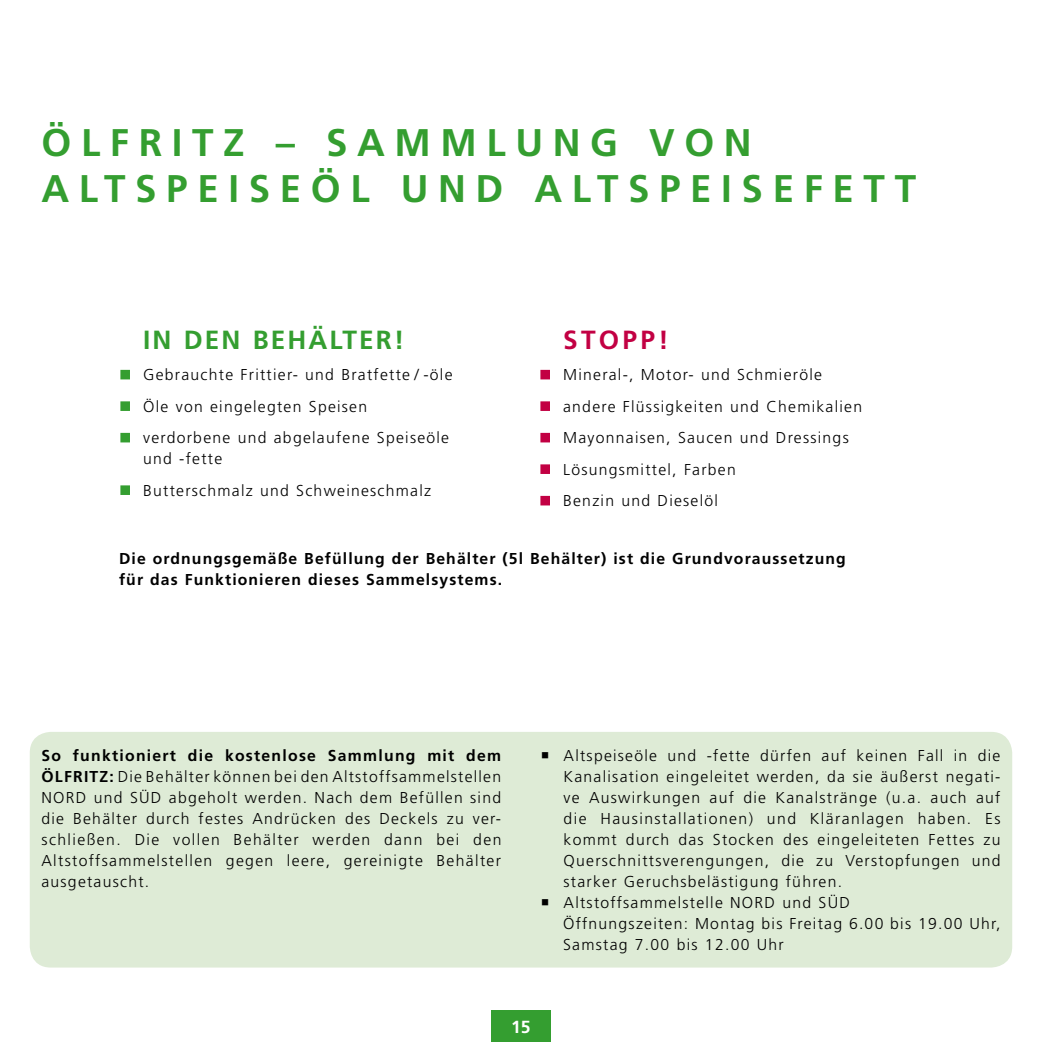
<style>
.page{position:relative;width:1042px;height:1042px;background:#fff}
.page>*{position:absolute;margin:0;border:0;box-sizing:border-box;transform-origin:0 0}
.t1{font:700 38.5px/46.2px "Frutiger";letter-spacing:.25em;color:#349e30}
.t2{font:700 26.25px "Frutiger";letter-spacing:.08em;color:#349e30}
.t3{font:700 26.25px "Frutiger";letter-spacing:.125em;color:#c20043}
.t4{font:700 17.5px "Frutiger";color:#fff}
.t5{font:300 15.75px/21px "Frutiger";letter-spacing:.08em;color:#000}
.t6{font:700 15.75px/21px "Frutiger";letter-spacing:.07em;color:#000}
.s1{color:#349e30}
.s2{color:#c20043}
.s3{font-weight:700}
</style>
<div class="page">
<div style="left:491px;top:1010px;width:59px;height:32px;background:#349e30"></div>
<div style="left:30px;top:732px;width:982px;height:235px;background:#deebd6;border-radius:21px"></div>
<div style="left:120px;top:370px;width:10px;height:9px;border:4px solid #349e30"></div>
<div style="left:120px;top:401px;width:10px;height:10px;border:4px solid #349e30"></div>
<div style="left:120px;top:433px;width:10px;height:9px;border:4px solid #349e30"></div>
<div style="left:120px;top:485px;width:10px;height:10px;border:4px solid #349e30"></div>
<div style="left:540px;top:370px;width:10px;height:9px;border:4px solid #c20043"></div>
<div style="left:540px;top:401px;width:10px;height:10px;border:4px solid #c20043"></div>
<div style="left:540px;top:433px;width:10px;height:9px;border:4px solid #c20043"></div>
<div style="left:540px;top:464px;width:10px;height:10px;border:4px solid #c20043"></div>
<div style="left:540px;top:496px;width:10px;height:9px;border:4px solid #c20043"></div>
<h1 class="t1" style="left:41px;top:119px;width:876px">ÖLFRITZ – SAMMLUNG VON<br>ALTSPEISEÖL UND ALTSPEISEFETT</h1>
<h2 class="t2" style="left:143px;top:324px;width:263px">IN DEN BEHÄLTER!</h2>
<p class="t5" style="left:121px;top:364px;width:333px"><span class="s1">○</span> Gebrauchte Frittier- und Bratfette / -öle</p>
<p class="t5" style="left:121px;top:396px;width:248px"><span class="s1">○</span> Öle von eingelegten Speisen</p>
<p class="t5" style="left:143px;top:427px;width:307px;text-indent:-22px"><span class="s1">○</span> verdorbene und abgelaufene Speiseöle und -fette</p>
<p class="t5" style="left:121px;top:480px;width:312px"><span class="s1">○</span> Butterschmalz und Schweineschmalz</p>
<h2 class="t3" style="left:563px;top:324px;width:107px">STOPP!</h2>
<p class="t5" style="left:541px;top:364px;width:283px"><span class="s2">○</span> Mineral-, Motor- und Schmieröle</p>
<p class="t5" style="left:541px;top:396px;width:323px"><span class="s2">○</span> andere Flüssigkeiten und Chemikalien</p>
<p class="t5" style="left:541px;top:427px;width:309px"><span class="s2">○</span> Mayonnaisen, Saucen und Dressings</p>
<p class="t5" style="left:541px;top:459px;width:196px"><span class="s2">○</span> Lösungsmittel, Farben</p>
<p class="t5" style="left:541px;top:490px;width:179px"><span class="s2">○</span> Benzin und Dieselöl</p>
<p class="t6" style="left:119px;top:548px;width:728px">Die ordnungsgemäße Befüllung der Behälter (5l Behälter) ist die Grundvoraussetzung für das Funktionieren dieses Sammelsystems.</p>
<p class="t5" style="left:41px;top:744px;width:461px;text-align:justify"><span class="s3">So funktioniert die kostenlose Sammlung mit dem ÖLFRITZ:</span> Die Behälter können bei den Altstoffsammelstellen NORD und SÜD abgeholt werden. Nach dem Befüllen sind die Behälter durch festes Andrücken des Deckels zu ver&shy;schließen. Die vollen Behälter werden dann bei den Altstoffsammelstellen gegen leere, gereinigte Behälter ausgetauscht.</p>
<p class="t5" style="left:563px;top:745px;width:438px;text-align:justify;text-indent:-23px">○ Altspeiseöle und -fette dürfen auf keinen Fall in die Kanalisation eingeleitet werden, da sie äußerst negati&shy;ve Auswirkungen auf die Kanalstränge (u.a. auch auf die Hausinstallationen) und Kläranlagen haben. Es kommt durch das Stocken des eingeleiteten Fettes zu Querschnittsverengungen, die zu Verstopfungen und starker Geruchsbelästigung führen.</p>
<p class="t5" style="left:563px;top:892px;width:439px;text-indent:-22px">○ Altstoffsammelstelle NORD und SÜD<br>Öffnungszeiten: Montag bis Freitag 6.00 bis 19.00 Uhr,<br>Samstag 7.00 bis 12.00 Uhr</p>
<p class="t4" style="left:511px;top:1017px;width:21px">15</p>
</div>
